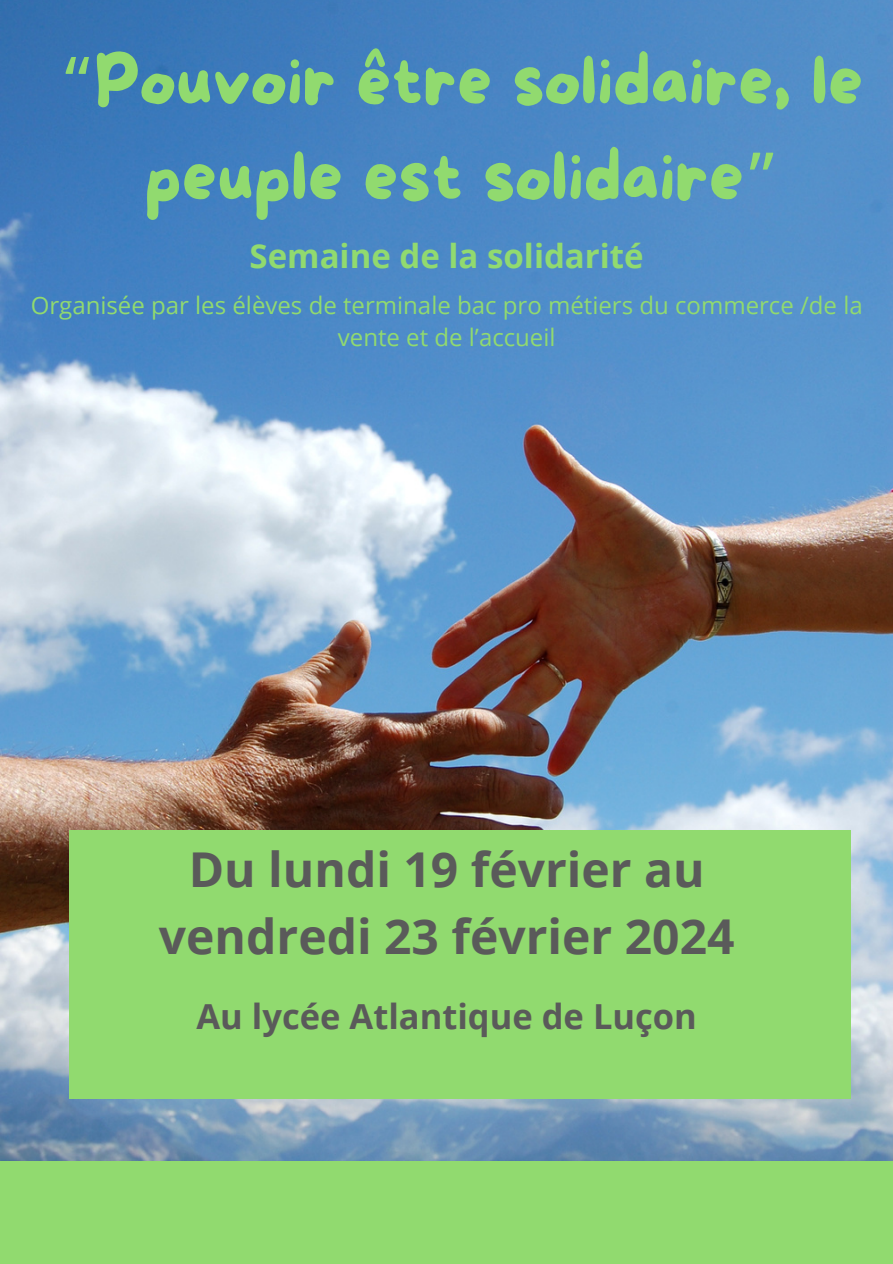
<style>
.page{position:relative;width:893px;height:1264px;background:#fff}
.page>*{position:absolute;margin:0;border:0;box-sizing:border-box;transform-origin:0 0}
.t1{font:69px/95.7px "More Sugar";color:#91da6f;text-align:center}
.t2{font:700 48px/66.3px "Open Sans";color:#5a5a5a;text-align:center}
.t3{font:700 34.5px "Open Sans";color:#5a5a5a}
.t4{font:700 33px "Open Sans";color:#91da6f}
.t5{font:24px/32.7px "Open Sans";color:#91da6f;text-align:center}
.s1{font-family:"Noto Sans Gurmukhi"}
</style>
<div class="page">
<img style="left:0;top:0;width:892px;height:1161px">
<div style="left:69px;top:830px;width:781px;height:268px;background:#91da6f"></div>
<div style="left:0;top:1161px;width:892px;height:102px;background:#91da6f"></div>
<h1 class="t1" style="left:60px;top:37px;width:805px"><span class="s1">“</span>Pouvoir être solidaire, le peuple est solidaire<span class="s1">”</span></h1>
<h3 class="t4" style="left:249px;top:233px;width:395px">Semaine de la solidarité</h3>
<p class="t5" style="left:31px;top:288px;width:833px">Organisée par les élèves de terminale bac pro métiers du commerce /de la vente et de l’accueil</p>
<h2 class="t2" style="left:159px;top:835px;width:577px">Du lundi 19 février au vendredi 23 février 2024</h2>
<h3 class="t3" style="left:196px;top:991px;width:502px">Au lycée Atlantique de Luçon</h3>
</div>
